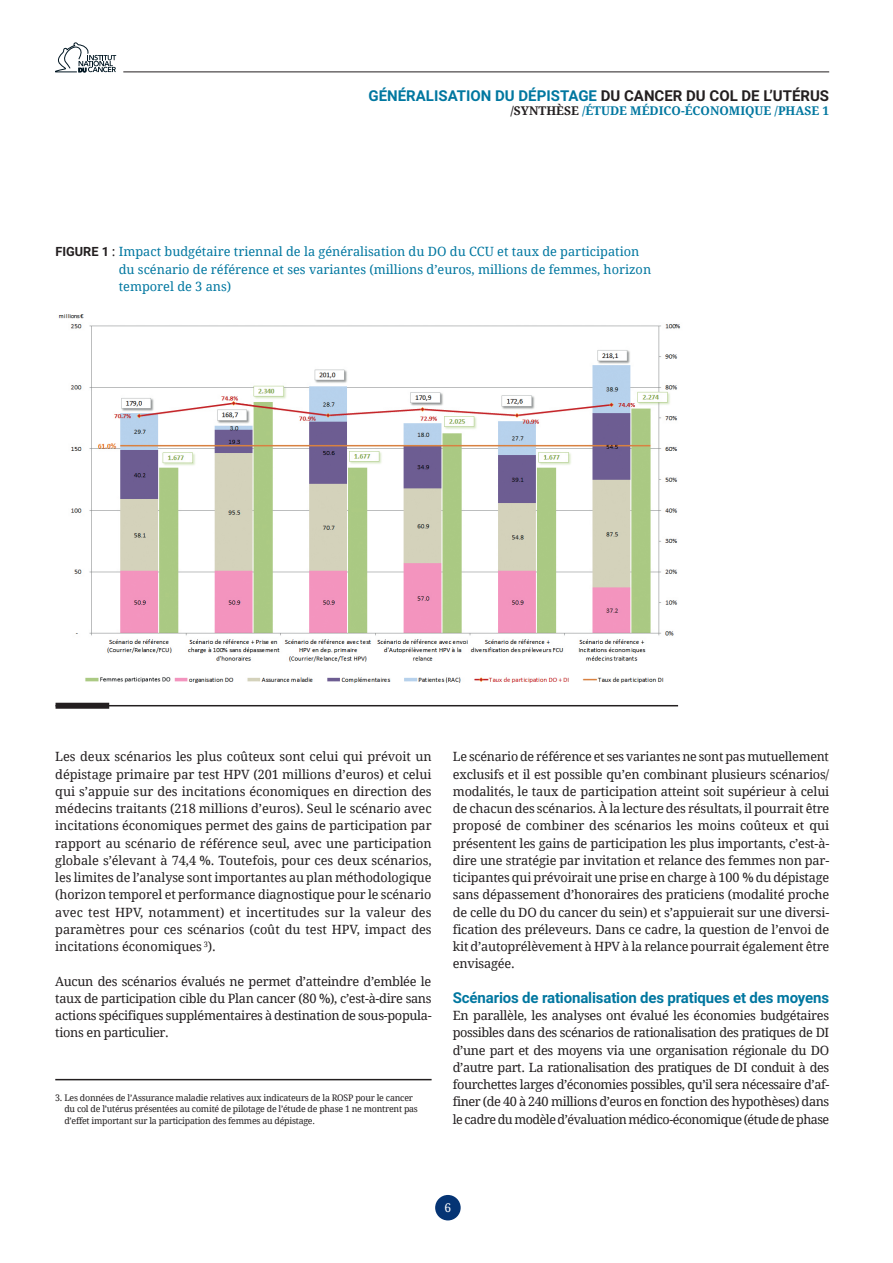
<style>
.page{position:relative;width:893px;height:1263px;background:#fff}
.page>*{position:absolute;margin:0;border:0;box-sizing:border-box;transform-origin:0 0}
.t1{font:700 15px "Roboto";letter-spacing:-.01em;color:#0077a0}
.t2{font:12.75px/17.2px "Droid Serif";letter-spacing:-.025em;color:#231f20;text-align:justify}
.t3{font:12.75px/17.2px "Droid Serif";color:#0077a0}
.t4{font:700 12px "Droid Serif";color:#0077a0}
.t5{font:12px "Droid Serif";color:#fff}
.t6{font:9px/11.2px "Droid Serif";letter-spacing:-.025em;color:#231f20}
.s1{color:#231f20}
.s2{font-family:"Roboto";font-weight:700;color:#231f20}
</style>
<div class="page">
<hr style="left:123px;top:71px;width:706px;height:1px;background:#231f20">
<svg style="left:55px;top:43px;width:61px;height:29px"></svg>
<div style="left:435px;top:1195px;width:26px;height:25px;background:#053474;border-radius:50%"></div>
<hr style="left:55px;top:1079px;width:377px;height:1px;background:#231f20">
<img style="left:58px;top:314px;width:623px;height:369px">
<hr style="left:56px;top:705px;width:622px;height:1px;background:#231f20">
<div style="left:56px;top:703px;width:53px;height:6px;background:#231f20"></div>
<p class="t1" style="left:369px;top:85px;width:462px">GÉNÉRALISATION DU DÉPISTAGE <span class="s1">DU CANCER DU COL DE L’UTÉRUS</span></p>
<p class="t4" style="left:510px;top:104px;width:320px"><span class="s1">/SYNTHÈSE</span> /ÉTUDE MÉDICO-ÉCONOMIQUE /PHASE 1</p>
<p class="t3" style="left:119px;top:243px;width:534px;text-indent:-63px"><span class="s2">FIGURE 1</span> <span class="s1">:</span> Impact budgétaire triennal de la généralisation du DO du CCU et taux de participation du scénario de référence et ses variantes (millions d’euros, millions de femmes, horizon temporel de 3 ans)</p>
<p class="t2" style="left:55px;top:748px;width:378px">Les deux scénarios les plus coûteux sont celui qui prévoit un dépistage primaire par test HPV (201 millions d’euros) et celui qui s’appuie sur des incitations économiques en direction des médecins traitants (218 millions d’euros). Seul le scénario avec incitations économiques permet des gains de participation par rapport au scénario de référence seul, avec une participation globale s’élevant à 74,4 %. Toutefois, pour ces deux scénarios, les limites de l’analyse sont importantes au plan méthodologique (horizon temporel et performance diagnostique pour le scénario avec test HPV, notamment) et incertitudes sur la valeur des paramètres pour ces scénarios (coût du test HPV, impact des incitations économiques <sup>3</sup>).</p>
<p class="t2" style="left:55px;top:972px;width:378px">Aucun des scénarios évalués ne permet d’atteindre d’emblée le taux de participation cible du Plan cancer (80 %), c’est-à-dire sans actions spécifiques supplémentaires à destination de sous-popula&shy;tions en particulier.</p>
<p class="t6" style="left:64px;top:1092px;width:355px;text-indent:-9px">3. Les données de l’Assurance maladie relatives aux indicateurs de la ROSP pour le cancer du col de l’utérus présentées au comité de pilotage de l’étude de phase 1 ne montrent pas d’effet important sur la participation des femmes au dépistage.</p>
<p class="t2" style="left:453px;top:748px;width:378px">Le scénario de référence et ses variantes ne sont pas mutuellement exclusifs et il est possible qu’en combinant plusieurs scénarios/ modalités, le taux de participation atteint soit supérieur à celui de chacun des scénarios. À la lecture des résultats, il pourrait être proposé de combiner des scénarios les moins coûteux et qui présentent les gains de participation les plus importants, c’est-à&shy;dire une stratégie par invitation et relance des femmes non par&shy;ticipantes qui prévoirait une prise en charge à 100 % du dépistage sans dépassement d’honoraires des praticiens (modalité proche de celle du DO du cancer du sein) et s’appuierait sur une diversi&shy;fication des préleveurs. Dans ce cadre, la question de l’envoi de kit d’autoprélèvement à HPV à la relance pourrait également être envisagée.</p>
<p class="t1" style="left:453px;top:987px;width:378px">Scénarios de rationalisation des pratiques et des moyens</p>
<p class="t2" style="left:453px;top:1007px;width:378px">En parallèle, les analyses ont évalué les économies budgétaires possibles dans des scénarios de rationalisation des pratiques de DI d’une part et des moyens via une organisation régionale du DO d’autre part. La rationalisation des pratiques de DI conduit à des fourchettes larges d’économies possibles, qu’il sera nécessaire d’af&shy;finer (de 40 à 240 millions d’euros en fonction des hypothèses) dans le cadre du modèle d’évaluation médico-économique (étude de phase</p>
<p class="t5" style="left:445px;top:1201px;width:8px">6</p>
</div>
